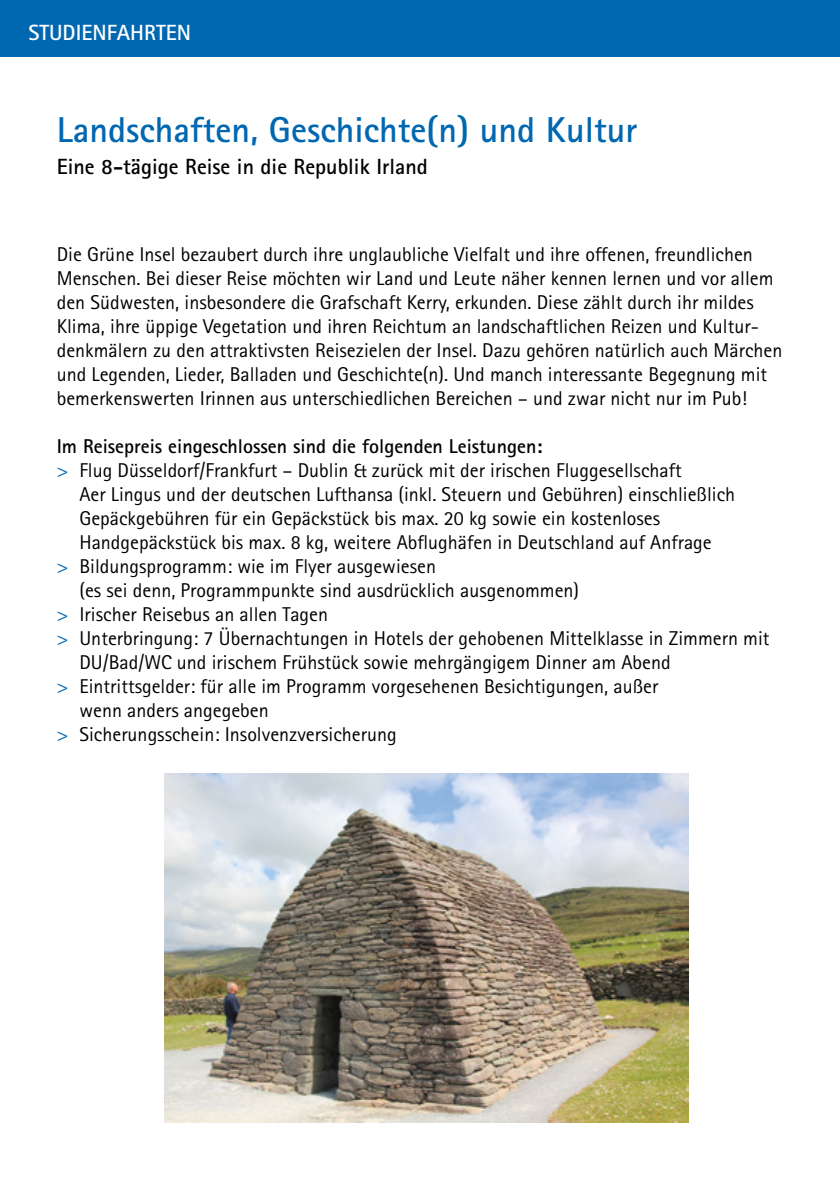
<style>
.page{position:relative;width:840px;height:1191px;background:#fff}
.page>*{position:absolute;margin:0;border:0;box-sizing:border-box;transform-origin:0 0}
.Headline{font:700 36px "Rotis Sans Serif";color:#0067b1}
.Subline{font:700 22px "Rotis Sans Serif";color:#000}
.t1{font:700 22px "Rotis Sans Serif";color:#fff}
.Fließtext{font:20px/24px "Rotis Sans Serif";color:#000}
.Fließtext_bold{font:700 20px "Rotis Sans Serif";color:#000}
.s1{color:#0067b1}
</style>
<div class="page">
<div style="left:0;top:0;width:839px;height:57px;background:#0067b1"></div>
<img style="left:164px;top:774px;width:524px;height:349px">
<p class="t1" style="left:28px;top:18px;width:164px">STUDIENFAHRTEN</p>
<p class="Headline" style="left:57px;top:107px;width:582px">Landschaften, Geschichte(n) und Kultur</p>
<p class="Subline" style="left:57px;top:153px;width:372px">Eine 8-tägige Reise in die Republik Irland</p>
<p class="Fließtext" style="left:57px;top:242px;width:726px">Die Grüne Insel bezaubert durch ihre unglaubliche Vielfalt und ihre offenen, freundlichen Menschen. Bei dieser Reise möchten wir Land und Leute näher kennen lernen und vor allem den Südwesten, insbesondere die Grafschaft Kerry, erkunden. Diese zählt durch ihr mildes Klima, ihre üppige Vegetation und ihren Reichtum an landschaftlichen Reizen und Kultur&shy;denkmälern zu den attraktivsten Reisezielen der Insel. Dazu gehören natürlich auch Märchen und Legenden, Lieder, Balladen und Geschichte(n). Und manch interessante Begegnung mit bemerkenswerten Irinnen aus unterschiedlichen Bereichen – und zwar nicht nur im Pub!</p>
<p class="Fließtext_bold" style="left:57px;top:433px;width:487px">Im Reisepreis eingeschlossen sind die folgenden Leistungen:</p>
<p class="Fließtext" style="left:79px;top:458px;width:657px;text-indent:-23px"><span class="s1">&gt;</span> Flug Düsseldorf/Frankfurt – Dublin &amp; zurück mit der irischen Fluggesellschaft<br>Aer Lingus und der deutschen Lufthansa (inkl. Steuern und Gebühren) einschließlich Gepäckgebühren für ein Gepäckstück bis max. 20 kg sowie ein kostenloses Handgepäckstück bis max. 8 kg, weitere Abflughäfen in Deutschland auf Anfrage</p>
<p class="Fließtext" style="left:79px;top:554px;width:501px;text-indent:-23px"><span class="s1">&gt;</span> Bildungsprogramm: wie im Flyer ausgewiesen<br>(es sei denn, Programmpunkte sind ausdrücklich ausgenommen)</p>
<p class="Fließtext" style="left:57px;top:602px;width:273px"><span class="s1">&gt;</span> Irischer Reisebus an allen Tagen</p>
<p class="Fließtext" style="left:79px;top:626px;width:691px;text-indent:-23px"><span class="s1">&gt;</span> Unterbringung: 7 Übernachtungen in Hotels der gehobenen Mittelklasse in Zimmern mit<br>DU/Bad/WC und irischem Frühstück sowie mehrgängigem Dinner am Abend</p>
<p class="Fließtext" style="left:79px;top:674px;width:580px;text-indent:-23px"><span class="s1">&gt;</span> Eintrittsgelder: für alle im Programm vorgesehenen Besichtigungen, außer wenn anders angegeben</p>
<p class="Fließtext" style="left:57px;top:722px;width:341px"><span class="s1">&gt;</span> Sicherungsschein: Insolvenzversicherung</p>
</div>
